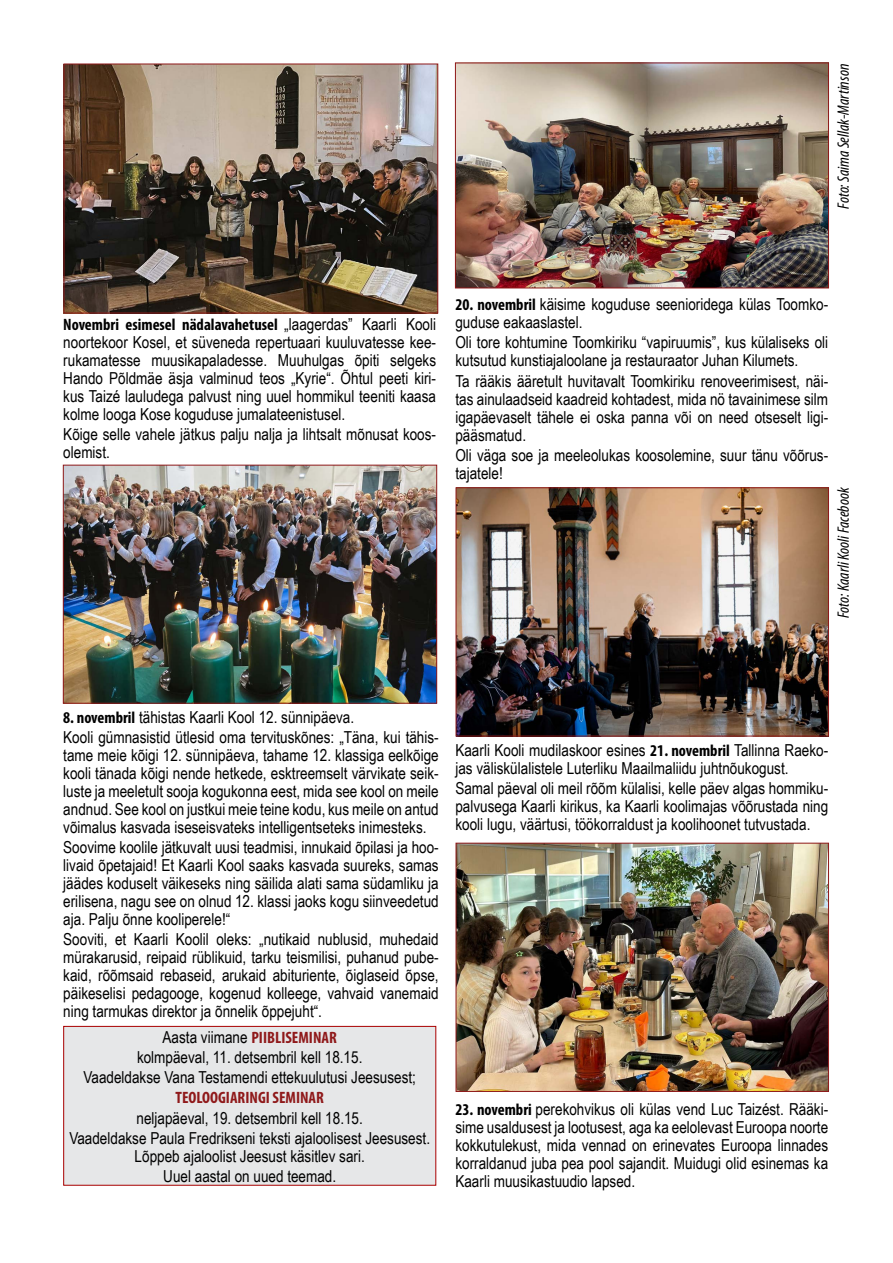
<style>
.page{position:relative;width:893px;height:1263px;background:#fff}
.page>*{position:absolute;margin:0;border:0;box-sizing:border-box;transform-origin:0 0}
.t1{font:16.5px/18px "Arial Narrow";color:#000;text-align:justify}
.t2{font:700 condensed 16.5px "Myriad Pro";color:#000}
.t3{font:italic condensed 16.5px "Myriad Pro";color:#000}
.t4{font:700 condensed 16.5px "Myriad Pro";color:#8f191a}
.s1{font-family:"Arial Narrow";font-weight:400;font-stretch:normal}
.s2{font-family:"Myriad Pro";font-weight:700;font-stretch:condensed}
.s3{font-family:"Arial Narrow";font-weight:400;font-stretch:normal;color:#000}
</style>
<div class="page">
<img style="left:66px;top:66px;width:370px;height:245px">
<div style="left:64px;top:64px;width:374px;height:249px;border:1px solid #8f191a"></div>
<img style="left:458px;top:490px;width:369px;height:244px">
<div style="left:456px;top:488px;width:373px;height:248px;border:1px solid #8f191a"></div>
<img style="left:457px;top:65px;width:370px;height:221px">
<div style="left:455px;top:63px;width:374px;height:225px;border:1px solid #8f191a"></div>
<img style="left:458px;top:845px;width:369px;height:244px">
<div style="left:456px;top:843px;width:373px;height:248px;border:1px solid #8f191a"></div>
<img style="left:65px;top:467px;width:370px;height:234px">
<div style="left:63px;top:465px;width:374px;height:238px;border:1px solid #8f191a"></div>
<div style="left:63px;top:1026px;width:373px;height:159px;background:#e6e7e8;border:1px solid #a90000"></div>
<p class="t3" style="left:833px;top:209px;width:146px;rotate:-90deg">Foto: Saima Sellak-Martinson</p>
<p class="t2" style="left:63px;top:314px;width:374px">Novembri esimesel nädalavahetusel <span class="s1">„laagerdas” Kaarli Kooli</span></p>
<p class="t1" style="left:63px;top:332px;width:374px">noortekoor Kosel, et süveneda repertuaari kuuluvatesse kee&shy;rukamatesse muusikapaladesse. Muuhulgas õpiti selgeks Hando Põldmäe äsja valminud teos „Kyrie“. Õhtul peeti kiri&shy;kus Taizé lauludega palvust ning uuel hommikul teeniti kaasa kolme looga Kose koguduse jumalateenistusel.</p>
<p class="t1" style="left:63px;top:424px;width:374px">Kõige selle vahele jätkus palju nalja ja lihtsalt mõnusat koos&shy;olemist.</p>
<p class="t1" style="left:455px;top:295px;width:374px"><span class="s2">20. novembril</span> käisime koguduse seenioridega külas Toomko&shy;guduse eakaaslastel.</p>
<p class="t1" style="left:455px;top:333px;width:374px">Oli tore kohtumine Toomkiriku “vapiruumis”, kus külaliseks oli kutsutud kunstiajaloolane ja restauraator Juhan Kilumets.</p>
<p class="t1" style="left:455px;top:371px;width:374px">Ta rääkis ääretult huvitavalt Toomkiriku renoveerimisest, näi&shy;tas ainulaadseid kaadreid kohtadest, mida nö tavainimese silm igapäevaselt tähele ei oska panna või on need otseselt ligi&shy;pääsmatud.</p>
<p class="t1" style="left:455px;top:445px;width:374px">Oli väga soe ja meeleolukas koosolemine, suur tänu võõrus&shy;tajatele!</p>
<p class="t3" style="left:833px;top:618px;width:132px;rotate:-90deg">Foto: Kaarli Kooli Facebook</p>
<p class="t1" style="left:63px;top:706px;width:377px;line-height:20.1px"><span class="s2">8. novembril</span> tähistas Kaarli Kool 12. sünnipäeva.<br>Kooli gümnasistid ütlesid oma tervituskõnes: „Täna, kui tähis-</p>
<p class="t1" style="left:63px;top:746px;width:377px">tame meie kõigi 12. sünnipäeva, tahame 12. klassiga eelkõige kooli tänada kõigi nende hetkede, esktreemselt värvikate seik&shy;luste ja meeletult sooja kogukonna eest, mida see kool on meile andnud. See kool on justkui meie teine kodu, kus meile on antud võimalus kasvada iseseisvateks intelligentseteks inimesteks.</p>
<p class="t1" style="left:63px;top:838px;width:377px">Soovime koolile jätkuvalt uusi teadmisi, innukaid õpilasi ja hoo&shy;livaid õpetajaid! Et Kaarli Kool saaks kasvada suureks, samas jäädes koduselt väikeseks ning säilida alati sama südamliku ja erilisena, nagu see on olnud 12. klassi jaoks kogu siinveedetud aja. Palju õnne kooliperele!“</p>
<p class="t1" style="left:63px;top:930px;width:377px">Sooviti, et Kaarli Koolil oleks: „nutikaid nublusid, muhedaid mürakarusid, reipaid rüblikuid, tarku teismilisi, puhanud pube&shy;kaid, rõõmsaid rebaseid, arukaid abituriente, õiglaseid õpse, päikeselisi pedagooge, kogenud kolleege, vahvaid vanemaid ning tarmukas direktor ja õnnelik õppejuht“.</p>
<p class="t4" style="left:163px;top:1027px;width:176px"><span class="s3">Aasta viimane</span> PIIBLISEMINAR</p>
<p class="t1" style="left:83px;top:1047px;width:334px;line-height:20.1px;text-align:center">kolmpäeval, 11. detsembril kell 18.15.<br>Vaadeldakse Vana Testamendi ettekuulutusi Jeesusest;</p>
<p class="t4" style="left:176px;top:1087px;width:150px">TEOLOOGIARINGI SEMINAR</p>
<p class="t1" style="left:69px;top:1107px;width:362px;line-height:20.1px;text-align:center">neljapäeval, 19. detsembril kell 18.15.<br>Vaadeldakse Paula Fredrikseni teksti ajaloolisest Jeesusest.</p>
<p class="t1" style="left:135px;top:1145px;width:232px;line-height:20.1px;text-align:center">Lõppeb ajaloolist Jeesust käsitlev sari.<br>Uuel aastal on uued teemad.</p>
<p class="t1" style="left:455px;top:740px;width:374px">Kaarli Kooli mudilaskoor esines <span class="s2">21. novembril</span> Tallinna Raeko&shy;jas väliskülalistele Luterliku Maailmaliidu juhtnõukogust.</p>
<p class="t1" style="left:455px;top:779px;width:374px">Samal päeval oli meil rõõm külalisi, kelle päev algas hommiku&shy;palvusega Kaarli kirikus, ka Kaarli koolimajas võõrustada ning kooli lugu, väärtusi, töökorraldust ja koolihoonet tutvustada.</p>
<p class="t1" style="left:455px;top:1099px;width:374px"><span class="s2">23. novembri</span> perekohvikus oli külas vend Luc Taizést. Rääki&shy;sime usaldusest ja lootusest, aga ka eelolevast Euroopa noorte kokkutulekust, mida vennad on erinevates Euroopa linnades korraldanud juba pea pool sajandit. Muidugi olid esinemas ka Kaarli muusikastuudio lapsed.</p>
</div>
